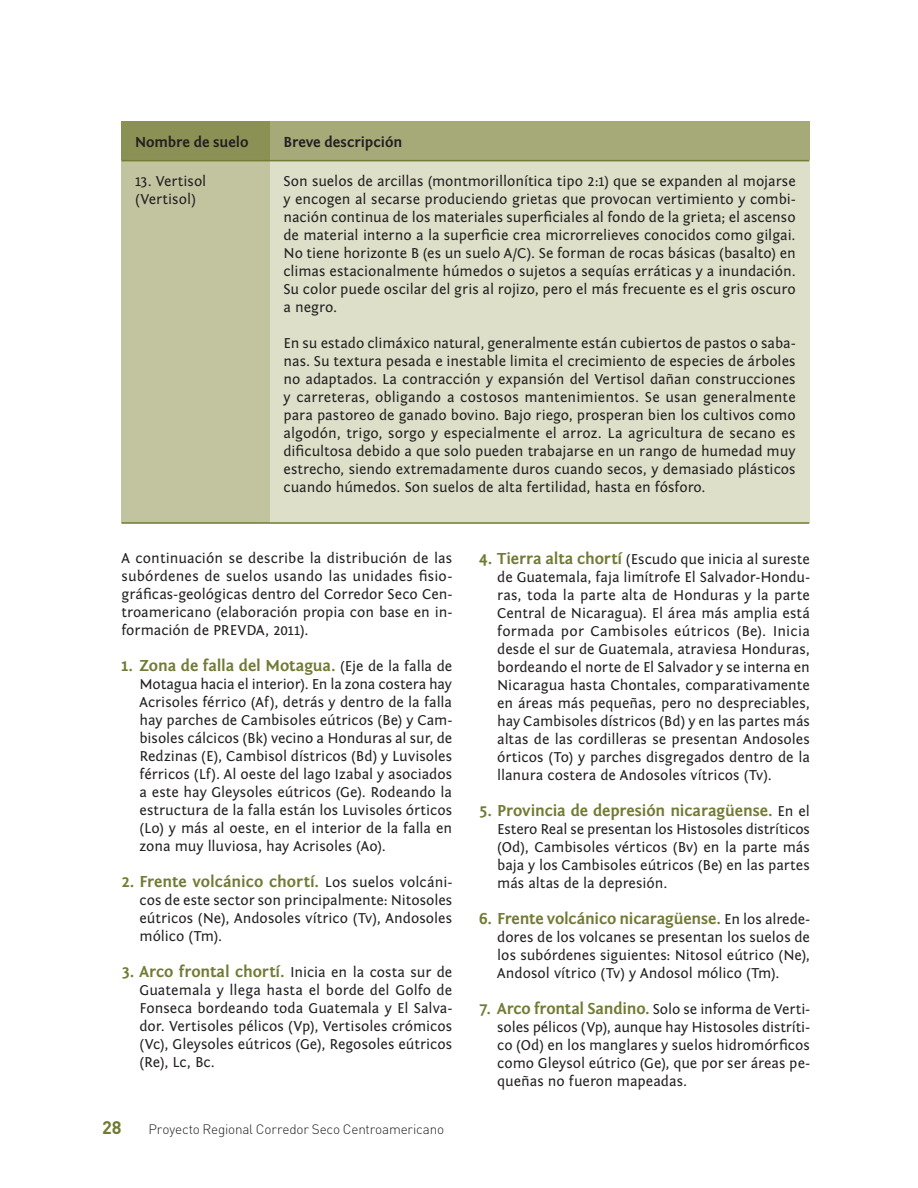
<style>
.page{position:relative;width:918px;height:1188px;background:#fff}
.page>*{position:absolute;margin:0;border:0;box-sizing:border-box;transform-origin:0 0}
.t1{font:700 18px "DIN Pro";color:#727a34}
.t2{font:700 16.5px "Fontin Sans";letter-spacing:-.01em;color:#727a34}
.cuerpo{font:15px/18px "Fontin Sans";color:#231f20;text-align:justify}
.cuerpo-2{font:700 15px "Fontin Sans";letter-spacing:-.005em;color:#231f20}
.t3{font:300 13.5px "DIN Pro";letter-spacing:-.015em;color:#231f20}
.s1{font-weight:400;font-size:15px;color:#231f20}
.s2{font-weight:700;font-size:16.5px;color:#727a34}
</style>
<div class="page">
<div style="left:122px;top:122px;width:148px;height:39px;background:#8b9155"></div>
<div style="left:270px;top:122px;width:539px;height:39px;background:#a5aa78"></div>
<div style="left:122px;top:161px;width:148px;height:362px;background:#c1c49f"></div>
<div style="left:270px;top:161px;width:539px;height:362px;background:#dddfc9"></div>
<hr style="left:122px;top:160px;width:148px;height:1px;background:#727a34">
<hr style="left:270px;top:160px;width:539px;height:1px;background:#727a34">
<hr style="left:122px;top:522px;width:148px;height:2px;background:#727a34">
<hr style="left:270px;top:522px;width:539px;height:2px;background:#727a34">
<p class="cuerpo-2" style="left:135px;top:134px;width:115px">Nombre de suelo</p>
<p class="cuerpo-2" style="left:284px;top:134px;width:120px">Breve descripción</p>
<p class="cuerpo" style="left:135px;top:172px;width:73px">13. Vertisol (Vertisol)</p>
<p class="cuerpo" style="left:284px;top:172px;width:514px">Son suelos de arcillas (montmorillonítica tipo 2:1) que se expanden al mojarse y encogen al secarse produciendo grietas que provocan vertimiento y combi&shy;nación continua de los materiales superficiales al fondo de la grieta; el ascenso de material interno a la superficie crea microrrelieves conocidos como gilgai.<br>No tiene horizonte B (es un suelo A/C). Se forman de rocas básicas (basalto) en climas estacionalmente húmedos o sujetos a sequías erráticas y a inundación.<br>Su color puede oscilar del gris al rojizo, pero el más frecuente es el gris oscuro a negro.</p>
<p class="cuerpo" style="left:284px;top:334px;width:514px">En su estado climáxico natural, generalmente están cubiertos de pastos o saba&shy;nas. Su textura pesada e inestable limita el crecimiento de especies de árboles no adaptados. La contracción y expansión del Vertisol dañan construcciones y carreteras, obligando a costosos mantenimientos. Se usan generalmente para pastoreo de ganado bovino. Bajo riego, prosperan bien los cultivos como algodón, trigo, sorgo y especialmente el arroz. La agricultura de secano es dificultosa debido a que solo pueden trabajarse en un rango de humedad muy estrecho, siendo extremadamente duros cuando secos, y demasiado plásticos cuando húmedos. Son suelos de alta fertilidad, hasta en fósforo.</p>
<p class="cuerpo" style="left:122px;top:550px;width:332px">A continuación se describe la distribución de las subórdenes de suelos usando las unidades fisio&shy;gráficas-geológicas dentro del Corredor Seco Cen&shy;troamericano (elaboración propia con base en in&shy;formación de PREVDA, 2011).</p>
<p class="t2" style="left:122px;top:657px;width:332px">1. Zona de falla del Motagua. <span class="s1">(Eje de la falla de</span></p>
<p class="cuerpo" style="left:139px;top:676px;width:314px">Motagua hacia el interior). En la zona costera hay Acrisoles férrico (Af), detrás y dentro de la falla hay parches de Cambisoles eútricos (Be) y Cam&shy;bisoles cálcicos (Bk) vecino a Honduras al sur, de Redzinas (E), Cambisol dístricos (Bd) y Luvisoles férricos (Lf). Al oeste del lago Izabal y asociados a este hay Gleysoles eútricos (Ge). Rodeando la estructura de la falla están los Luvisoles órticos (Lo) y más al oeste, en el interior de la falla en zona muy lluviosa, hay Acrisoles (Ao).</p>
<p class="t2" style="left:122px;top:873px;width:332px">2. Frente volcánico chortí. <span class="s1">Los suelos volcáni-</span></p>
<p class="cuerpo" style="left:139px;top:892px;width:314px">cos de este sector son principalmente: Nitosoles eútricos (Ne), Andosoles vítrico (Tv), Andosoles mólico (Tm).</p>
<p class="t2" style="left:122px;top:963px;width:332px">3. Arco frontal chortí. <span class="s1">Inicia en la costa sur de</span></p>
<p class="cuerpo" style="left:139px;top:982px;width:314px">Guatemala y llega hasta el borde del Golfo de Fonseca bordeando toda Guatemala y El Salva&shy;dor. Vertisoles pélicos (Vp), Vertisoles crómicos (Vc), Gleysoles eútricos (Ge), Regosoles eútricos (Re), Lc, Bc.</p>
<p class="t1" style="left:102px;top:1115px;width:21px">28</p>
<p class="t3" style="left:148px;top:1120px;width:297px">Proyecto Regional Corredor Seco Centroamericano</p>
<p class="cuerpo" style="left:497px;top:551px;width:314px;text-indent:-18px"><span class="s2">4. Tierra alta chortí</span> (Escudo que inicia al sureste de Guatemala, faja limítrofe El Salvador-Hondu&shy;ras, toda la parte alta de Honduras y la parte Central de Nicaragua). El área más amplia está formada por Cambisoles eútricos (Be). Inicia desde el sur de Guatemala, atraviesa Honduras, bordeando el norte de El Salvador y se interna en Nicaragua hasta Chontales, comparativamente en áreas más pequeñas, pero no despreciables, hay Cambisoles dístricos (Bd) y en las partes más altas de las cordilleras se presentan Andosoles órticos (To) y parches disgregados dentro de la llanura costera de Andosoles vítricos (Tv).</p>
<p class="t2" style="left:479px;top:802px;width:332px">5. Provincia de depresión nicaragüense. <span class="s1">En el</span></p>
<p class="cuerpo" style="left:497px;top:821px;width:314px">Estero Real se presentan los Histosoles distríticos (Od), Cambisoles vérticos (Bv) en la parte más baja y los Cambisoles eútricos (Be) en las partes más altas de la depresión.</p>
<p class="t2" style="left:479px;top:910px;width:332px">6. Frente volcánico nicaragüense. <span class="s1">En los alrede-</span></p>
<p class="cuerpo" style="left:497px;top:929px;width:314px">dores de los volcanes se presentan los suelos de los subórdenes siguientes: Nitosol eútrico (Ne), Andosol vítrico (Tv) y Andosol mólico (Tm).</p>
<p class="t2" style="left:479px;top:1000px;width:332px">7. Arco frontal Sandino. <span class="s1">Solo se informa de Verti-</span></p>
<p class="cuerpo" style="left:497px;top:1019px;width:314px">soles pélicos (Vp), aunque hay Histosoles distríti&shy;co (Od) en los manglares y suelos hidromórficos como Gleysol eútrico (Ge), que por ser áreas pe&shy;queñas no fueron mapeadas.</p>
</div>
